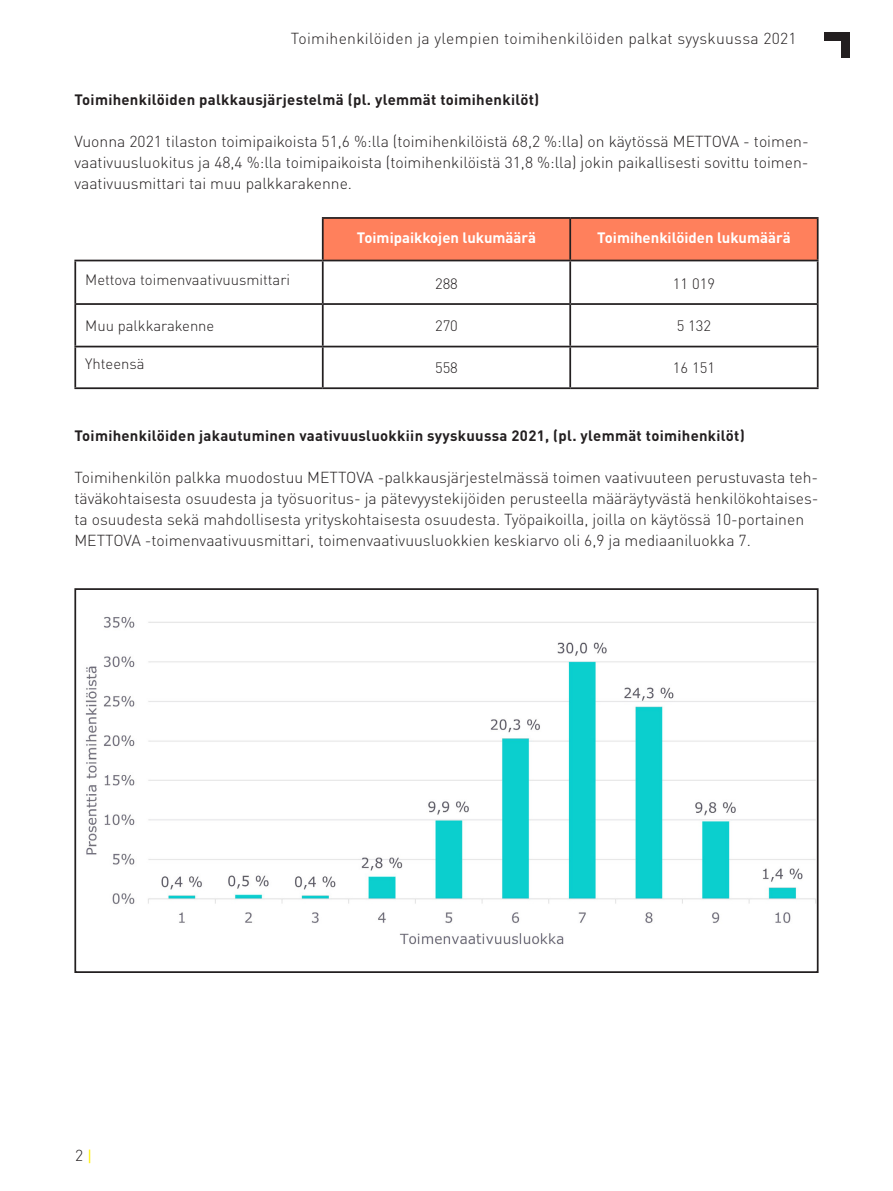
<style>
.page{position:relative;width:893px;height:1191px;background:#fff}
.page>*{position:absolute;margin:0;border:0;box-sizing:border-box;transform-origin:0 0}
._001_Leipis{font:300 15.75px/21px "DIN Pro";color:#231f20;text-align:justify}
._001_Leipis-2{font:300 15.75px "DIN Pro";letter-spacing:.02em;color:#231f20}
._002_väliotsikko{font:700 14.88px "DIN Pro";letter-spacing:.02em;color:#231f20}
._001_Leipis-3{font:300 14.88px "DIN Pro";color:#231f20}
._001_Leipis-4{font:700 14.88px "DIN Pro";color:#fff}
.s1{font-weight:400;color:#fff101}
</style>
<div class="page">
<div style="left:324px;top:219px;width:493px;height:41px;background:#ff805c"></div>
<hr style="left:570px;top:217px;width:249px;height:2px;background:#231f20">
<hr style="left:817px;top:219px;width:2px;height:41px;background:#231f20">
<hr style="left:570px;top:260px;width:249px;height:1px;background:#231f20">
<hr style="left:569px;top:261px;width:2px;height:42px;background:#231f20">
<hr style="left:817px;top:261px;width:2px;height:42px;background:#231f20">
<hr style="left:74px;top:305px;width:2px;height:41px;background:#231f20">
<hr style="left:323px;top:303px;width:247px;height:2px;background:#231f20">
<hr style="left:322px;top:305px;width:2px;height:41px;background:#231f20">
<hr style="left:570px;top:303px;width:249px;height:2px;background:#231f20">
<hr style="left:569px;top:305px;width:2px;height:41px;background:#231f20">
<hr style="left:817px;top:305px;width:2px;height:41px;background:#231f20">
<hr style="left:74px;top:346px;width:249px;height:1px;background:#231f20">
<hr style="left:74px;top:347px;width:2px;height:40px;background:#231f20">
<hr style="left:323px;top:346px;width:247px;height:1px;background:#231f20">
<hr style="left:322px;top:347px;width:2px;height:40px;background:#231f20">
<hr style="left:570px;top:346px;width:249px;height:1px;background:#231f20">
<hr style="left:569px;top:347px;width:2px;height:40px;background:#231f20">
<hr style="left:817px;top:347px;width:2px;height:40px;background:#231f20">
<hr style="left:74px;top:387px;width:249px;height:2px;background:#231f20">
<hr style="left:323px;top:387px;width:247px;height:2px;background:#231f20">
<hr style="left:570px;top:387px;width:249px;height:2px;background:#231f20">
<hr style="left:74px;top:260px;width:249px;height:1px;background:#231f20">
<hr style="left:74px;top:261px;width:2px;height:42px;background:#231f20">
<hr style="left:322px;top:261px;width:2px;height:42px;background:#231f20">
<hr style="left:74px;top:303px;width:249px;height:2px;background:#231f20">
<hr style="left:322px;top:217px;width:248px;height:2px;background:#231f20">
<hr style="left:322px;top:219px;width:2px;height:41px;background:#231f20">
<hr style="left:569px;top:219px;width:2px;height:41px;background:#231f20">
<hr style="left:323px;top:260px;width:247px;height:1px;background:#231f20">
<img style="left:85px;top:616px;width:731px;height:329px">
<div style="left:74px;top:588px;width:745px;height:385px;border:2px solid #231f20"></div>
<div style="left:825px;top:32px;width:25px;height:8px;background:#231f20"></div>
<div style="left:841px;top:32px;width:9px;height:25px;background:#231f20"></div>
<p class="_001_Leipis-2" style="left:291px;top:26px;width:507px">Toimihenkilöiden ja ylempien toimihenkilöiden palkat syyskuussa 2021</p>
<p class="_002_väliotsikko" style="left:74px;top:88px;width:466px">Toimihenkilöiden palkkausjärjestelmä (pl. ylemmät toimihenkilöt)</p>
<p class="_001_Leipis" style="left:74px;top:130px;width:736px">Vuonna 2021 tilaston toimipaikoista 51,6 %:lla (toimihenkilöistä 68,2 %:lla) on käytössä METTOVA - toimen&shy;vaativuusluokitus ja 48,4 %:lla toimipaikoista (toimihenkilöistä 31,8 %:lla) jokin paikallisesti sovittu toimen&shy;vaativuusmittari tai muu palkkarakenne.</p>
<p class="_001_Leipis-4" style="left:357px;top:226px;width:181px">Toimipaikkojen lukumäärä</p>
<p class="_001_Leipis-4" style="left:597px;top:226px;width:195px">Toimihenkilöiden lukumäärä</p>
<p class="_001_Leipis-3" style="left:85px;top:269px;width:206px">Mettova toimenvaativuusmittari</p>
<p class="_001_Leipis-3" style="left:435px;top:272px;width:24px">288</p>
<p class="_001_Leipis-3" style="left:673px;top:272px;width:44px">11 019</p>
<p class="_001_Leipis-3" style="left:85px;top:314px;width:131px">Muu palkkarakenne</p>
<p class="_001_Leipis-3" style="left:435px;top:314px;width:24px">270</p>
<p class="_001_Leipis-3" style="left:677px;top:314px;width:36px">5 132</p>
<p class="_001_Leipis-3" style="left:85px;top:353px;width:61px">Yhteensä</p>
<p class="_001_Leipis-3" style="left:435px;top:356px;width:24px">558</p>
<p class="_001_Leipis-3" style="left:673px;top:356px;width:44px">16 151</p>
<p class="_002_väliotsikko" style="left:74px;top:424px;width:672px">Toimihenkilöiden jakautuminen vaativuusluokkiin syyskuussa 2021, (pl. ylemmät toimihenkilöt)</p>
<p class="_001_Leipis" style="left:74px;top:466px;width:746px;text-align:left">Toimihenkilön palkka muodostuu METTOVA -palkkausjärjestelmässä toimen vaativuuteen perustuvasta teh&shy;täväkohtaisesta osuudesta ja työsuoritus- ja pätevyystekijöiden perusteella määräytyvästä henkilökohtaises&shy;ta osuudesta sekä mahdollisesta yrityskohtaisesta osuudesta. Työpaikoilla, joilla on käytössä 10-portainen METTOVA -toimenvaativuusmittari, toimenvaativuusluokkien keskiarvo oli 6,9 ja mediaaniluokka 7.</p>
<p class="_001_Leipis" style="left:75px;top:1144px;width:19px">2 <span class="s1">|</span></p>
</div>
